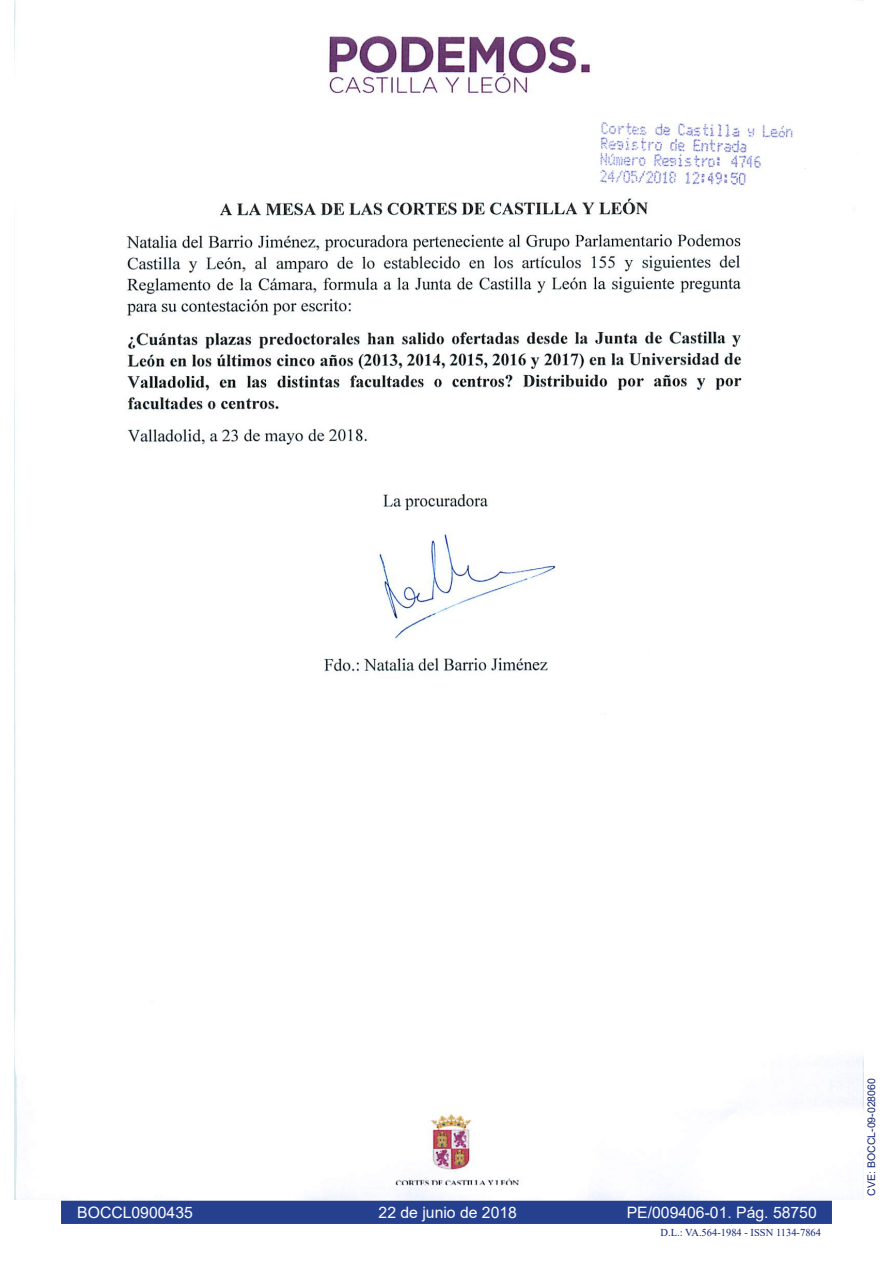
<style>
.page{position:relative;width:893px;height:1263px;background:#fff}
.page>*{position:absolute;margin:0;border:0;box-sizing:border-box;transform-origin:0 0}
.t1{font:15.75px "Arial";color:#fff}
.t2{font:10.5px "Times New Roman";color:#132477}
.t3{font:10.5px "Arial";color:#132477}
</style>
<div class="page">
<div style="left:60px;top:1200px;width:773px;height:25px;background:#25408f"></div>
<div style="left:60px;top:1199px;width:773px;height:26px;border:2px solid #fff"></div>
<img style="left:15px;top:0;width:848px;height:1200px">
<p class="t1" style="left:77px;top:1202px;width:117px">BOCCL0900435</p>
<p class="t1" style="left:379px;top:1202px;width:140px">22 de junio de 2018</p>
<p class="t1" style="left:627px;top:1202px;width:192px">PE/009406-01. Pág. 58750</p>
<p class="t2" style="left:661px;top:1225px;width:162px">D.L.: VA.564-1984 - ISSN 1134-7864</p>
<p class="t3" style="left:864px;top:1195px;width:119px;rotate:-90deg">CVE: BOCCL-09-028060</p>
</div>
